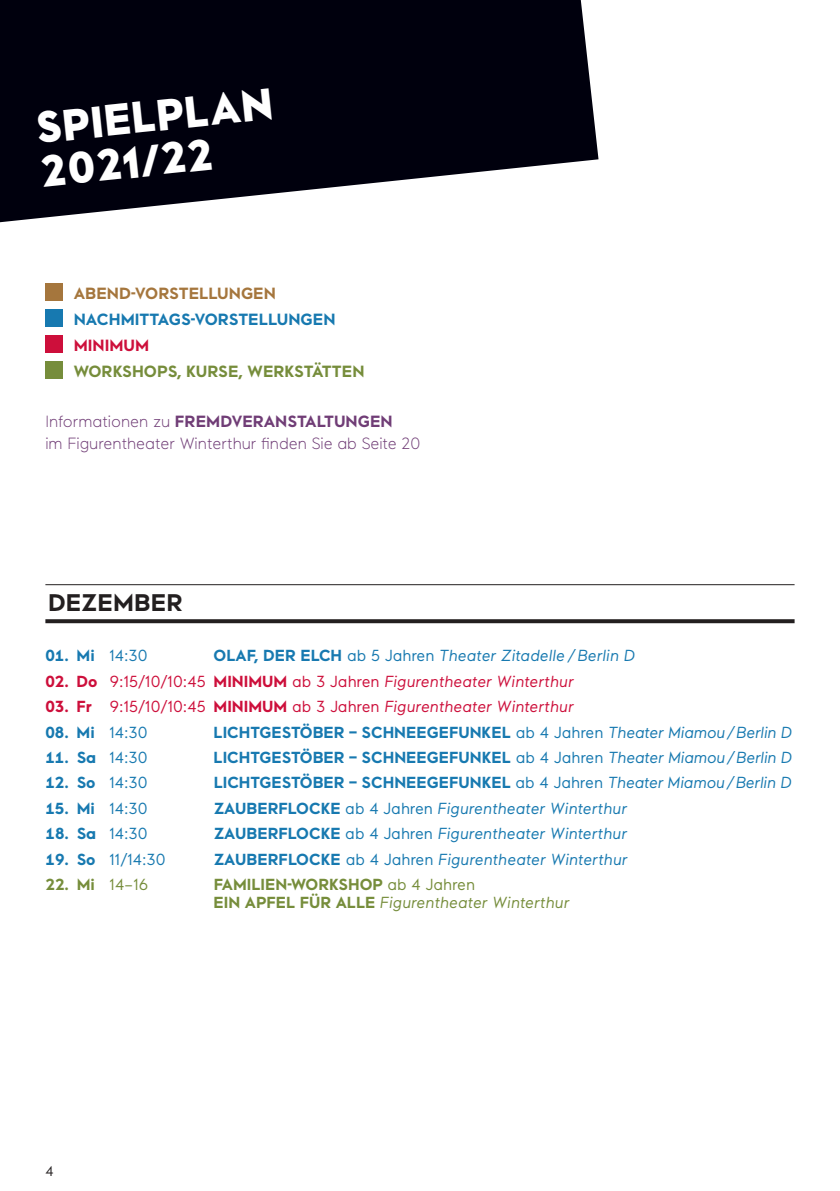
<style>
.page{position:relative;width:840px;height:1191px;background:#fff}
.page>*{position:absolute;margin:0;border:0;box-sizing:border-box;transform-origin:0 0}
.t1{font:900 44px/44px "Maax";color:#fff;scale:.96 1}
.t2{font:700 24px "Maax";letter-spacing:.005em;color:#231f20}
.t3{font:300 16.2px/22px "Maax";color:#703d76}
.t4{font:700 16.2px "Maax";color:#768d3b}
.t5{font:700 16.2px "Maax";color:#1779b0}
.t6{font:700 16.2px "Maax";color:#a5763d}
.t7{font:700 16.2px "Maax";color:#cd0f3b}
.t8{font:700 16px "Maax";color:#1779b0}
.t9{font:italic 16px "Maax";letter-spacing:.005em;color:#1779b0}
.t10{font:italic 16px "Maax";letter-spacing:.005em;color:#cd0f3b}
.t11{font:700 16px/18px "Maax";color:#768d3b}
.t12{font:16px "Maax";color:#1779b0}
.t13{font:14px "Maax";color:#231f20}
.s1{font-weight:700}
.s2{font-weight:400}
.s3{font-weight:700;font-style:normal}
.s4{font-style:normal}
.s5{font-weight:400;font-style:italic}
</style>
<div class="page">
<div style="left:45px;top:283px;width:17px;height:17px;background:#a5763d"></div>
<div style="left:45px;top:309px;width:17px;height:17px;background:#1779b0"></div>
<div style="left:45px;top:335px;width:17px;height:17px;background:#cd0f3b"></div>
<div style="left:45px;top:361px;width:17px;height:17px;background:#768d3b"></div>
<svg style="left:0;top:0;width:598px;height:222px;fill:#00000d"></svg>
<hr style="left:45px;top:584px;width:749px;height:1px;background:#231f20">
<svg style="left:45px;top:619px;width:749px;height:4px;fill:#231f20"></svg>
<h1 class="t1" style="left:34px;top:104px;width:248px;rotate:-6deg">SPIELPLAN<br>2021/22</h1>
<p class="t6" style="left:74px;top:282px;width:203px">ABEND-VORSTELLUNGEN</p>
<p class="t5" style="left:74px;top:308px;width:263px">NACHMITTAGS-VORSTELLUNGEN</p>
<p class="t7" style="left:74px;top:334px;width:77px">MINIMUM</p>
<p class="t4" style="left:74px;top:360px;width:292px">WORKSHOPS, KURSE, WERKSTÄTTEN</p>
<p class="t3" style="left:45px;top:409px;width:376px">Informationen zu <span class="s1">FREMDVERANSTALTUNGEN<br></span>im Figurentheater Winterthur finden Sie ab Seite 20</p>
<h2 class="t2" style="left:48px;top:586px;width:136px">DEZEMBER</h2>
<p class="t8" style="left:45px;top:645px;width:104px">01. Mi <span class="s2">14:30</span></p>
<p class="t9" style="left:213px;top:645px;width:423px"><span class="s3">OLAF, DER ELCH</span> <span class="s4">ab 5 Jahren</span> Theater Zitadelle / Berlin D</p>
<p class="t10" style="left:45px;top:671px;width:529px"><span class="s3">02. Do</span> <span class="s4">9:15/10/10:45</span> <span class="s3">MINIMUM</span> <span class="s4">ab 3 Jahren</span> Figurentheater Winterthur</p>
<p class="t10" style="left:45px;top:696px;width:529px"><span class="s3">03. Fr</span> <span class="s4">9:15/10/10:45</span> <span class="s3">MINIMUM</span> <span class="s4">ab 3 Jahren</span> Figurentheater Winterthur</p>
<p class="t8" style="left:45px;top:721px;width:104px">08. Mi <span class="s2">14:30</span></p>
<p class="t8" style="left:213px;top:721px;width:579px">LICHTGESTÖBER – SCHNEEGEFUNKEL <span class="s2">ab 4 Jahren</span> <span class="s5">Theater Miamou / Berlin D</span></p>
<p class="t8" style="left:45px;top:747px;width:104px">11. Sa <span class="s2">14:30</span></p>
<p class="t8" style="left:213px;top:747px;width:579px">LICHTGESTÖBER – SCHNEEGEFUNKEL <span class="s2">ab 4 Jahren</span> <span class="s5">Theater Miamou / Berlin D</span></p>
<p class="t8" style="left:45px;top:772px;width:104px">12. So <span class="s2">14:30</span></p>
<p class="t8" style="left:213px;top:772px;width:579px">LICHTGESTÖBER – SCHNEEGEFUNKEL <span class="s2">ab 4 Jahren</span> <span class="s5">Theater Miamou / Berlin D</span></p>
<p class="t8" style="left:45px;top:797px;width:104px">15. Mi <span class="s2">14:30</span></p>
<p class="t9" style="left:213px;top:798px;width:414px"><span class="s3">ZAUBERFLOCKE</span> <span class="s4">ab 4 Jahren</span> Figurentheater Winterthur</p>
<p class="t8" style="left:45px;top:823px;width:104px">18. Sa <span class="s2">14:30</span></p>
<p class="t9" style="left:213px;top:823px;width:414px"><span class="s3">ZAUBERFLOCKE</span> <span class="s4">ab 4 Jahren</span> Figurentheater Winterthur</p>
<p class="t12" style="left:45px;top:848px;width:122px"><span class="s1">19. So</span> 11/14:30</p>
<p class="t9" style="left:213px;top:848px;width:415px"><span class="s3">ZAUBERFLOCKE</span> <span class="s4">ab 4 Jahren</span> Figurentheater Winterthur</p>
<p class="t11" style="left:45px;top:874px;width:104px">22. Mi <span class="s2">14–16</span></p>
<p class="t11" style="left:213px;top:874px;width:357px">FAMILIEN-WORKSHOP <span class="s2">ab 4 Jahren<br></span>EIN APFEL FÜR ALLE <span class="s5">Figurentheater Winterthur</span></p>
<p class="t13" style="left:45px;top:1162px;width:10px">4</p>
</div>
